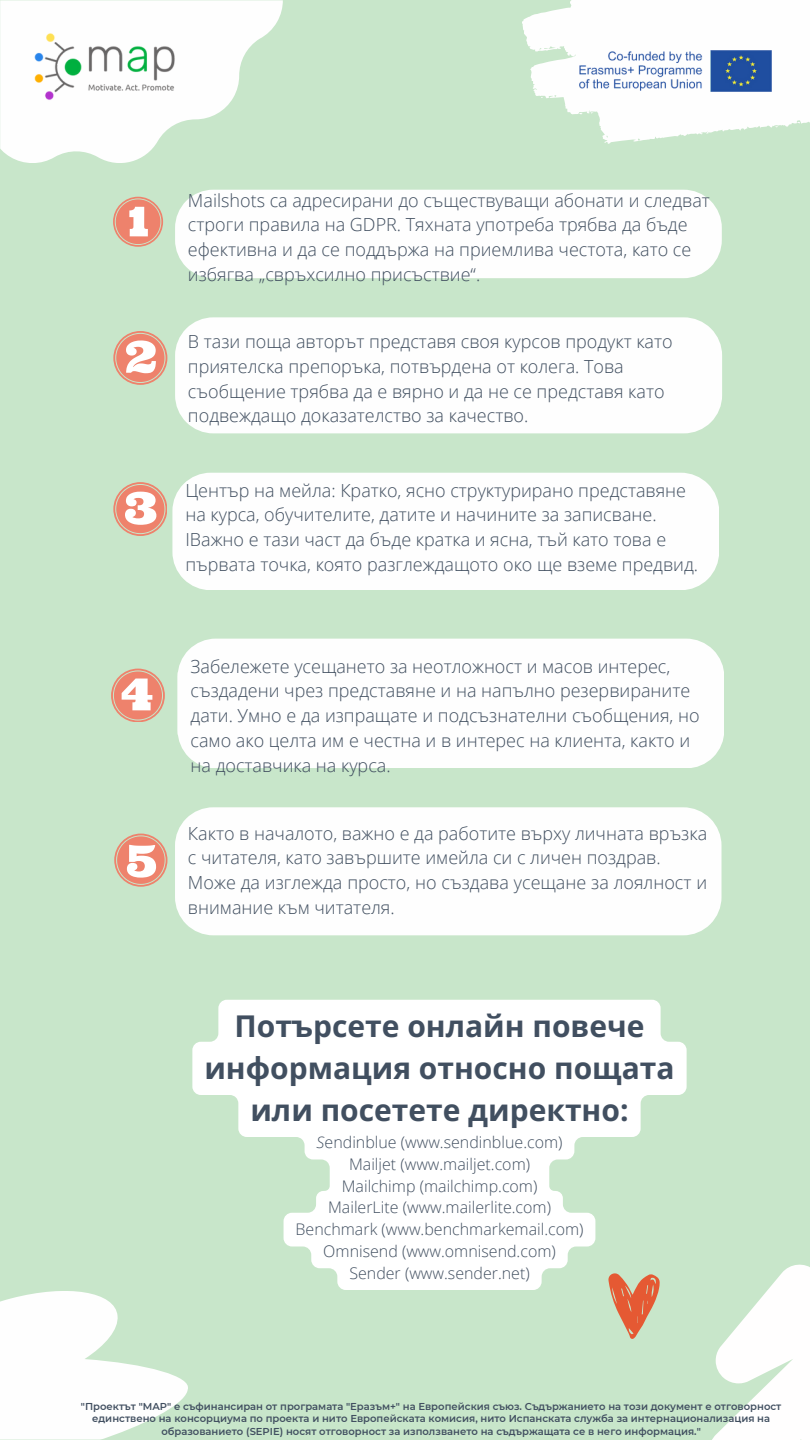
<style>
.page{position:relative;width:810px;height:1440px;background:#c8e6ca}
.page>*{position:absolute;margin:0;border:0;box-sizing:border-box;transform-origin:0 0}
.t1{font:700 30px/42px "Open Sans";color:#414f60;text-align:center}
.t2{font:300 18px/24.8px "Open Sans";color:#414f60}
.t3{font:300 16px/21.8px "Open Sans";color:#414f60;text-align:center}
.t4{font:600 10px/12.8px "Montserrat";color:#414f60;text-align:center}
.s1{font-style:italic}
</style>
<div class="page">
<svg style="left:0;top:0;width:283px;height:163px;fill:#fefefe"></svg>
<svg style="left:0;top:1291px;width:188px;height:149px;fill:#fefefe"></svg>
<svg style="left:610px;top:1290px;width:49px;height:49px"></svg>
<svg style="left:712px;top:1264px;width:98px;height:176px;fill:#fffefe"></svg>
<img style="left:35px;top:31px;width:141px;height:70px">
<svg style="left:522px;top:0;width:288px;height:144px;fill:#fefefe"></svg>
<img style="left:580px;top:51px;width:191px;height:41px">
<svg style="left:113px;top:197px;width:50px;height:50px"></svg>
<svg style="left:111px;top:669px;width:54px;height:53px"></svg>
<svg style="left:113px;top:482px;width:54px;height:54px"></svg>
<div style="left:172px;top:473px;width:547px;height:117px;background:#fefefe"></div>
<svg style="left:114px;top:834px;width:53px;height:53px"></svg>
<div style="left:175px;top:807px;width:547px;height:128px;background:#fefefe"></div>
<svg style="left:113px;top:331px;width:54px;height:54px"></svg>
<div style="left:175px;top:317px;width:547px;height:116px;background:#fefefe"></div>
<div style="left:175px;top:190px;width:547px;height:88px;background:#fefefe"></div>
<div style="left:178px;top:639px;width:546px;height:129px;background:#fefefe"></div>
<svg style="left:192px;top:1000px;width:495px;height:290px;fill:#fff"></svg>
<p class="t2" style="left:188px;top:187px;width:523px">Mailshots са адресирани до съществуващи абонати и следват строги правила на GDPR. Тяхната употреба трябва да бъде ефективна и да се поддържа на приемлива честота, като се избягва „свръхсилно присъствие“.</p>
<p class="t2" style="left:188px;top:329px;width:486px">В тази поща авторът представя своя курсов продукт като приятелска препоръка, потвърдена от колега. Това съобщение трябва да е вярно и да не се представя като подвеждащо доказателство за качество.</p>
<p class="t2" style="left:185px;top:477px;width:514px">Център на мейла: Кратко, ясно структурирано представяне на курса, обучителите, датите и начините за записване.<br>IВажно е тази част да бъде кратка и ясна, тъй като това е първата точка, която разглеждащото око ще вземе предвид.</p>
<p class="t2" style="left:191px;top:653px;width:511px">Забележете усещането за неотложност и масов интерес, създадени чрез представяне и на напълно резервираните дати. Умно е да изпращате и подсъзнателни съобщения, но само ако целта им е честна и в интерес на клиента, както и на доставчика на курса.</p>
<p class="t2" style="left:188px;top:820px;width:521px">Както в началото, важно е да работите върху личната връзка с читателя, като завършите имейла си с личен поздрав.<br>Може да изглежда просто, но създава усещане за лоялност и внимание към читателя.</p>
<h1 class="t1" style="left:204px;top:1004px;width:472px">Потърсете онлайн повече информация относно пощата или посетете директно:</h1>
<p class="t3" style="left:296px;top:1131px;width:290px"><span class="s1">S</span>endinblue (www.sendinblue.com)<br>Mailjet (www.mailjet.com)<br>Mailchimp (mailchimp.com)<br>MailerLite (www.mailerlite.com)<br>Benchmark (www.benchmarkemail.com)<br>Omnisend (www.omnisend.com)<br>Sender (www.sender.net)</p>
<p class="t4" style="left:81px;top:1400px;width:702px">"Проектът "MAP" е съфинансиран от програмата "Еразъм+" на Европейския съюз. Съдържанието на този документ е отговорност единствено на консорциума по проекта и нито Европейската комисия, нито Испанската служба за интернационализация на образованието (SEPIE) носят отговорност за използването на съдържащата се в него информация."</p>
</div>
